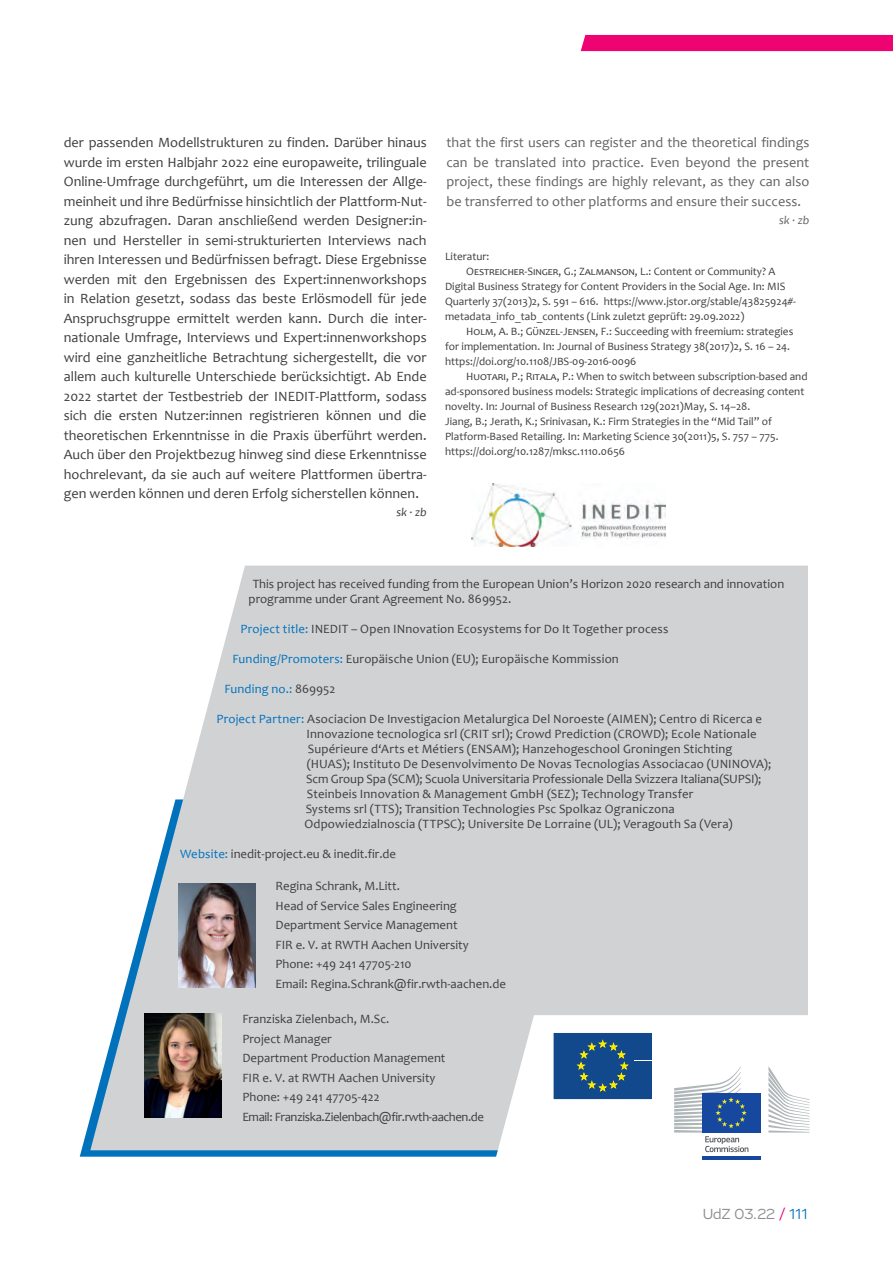
<style>
.page{position:relative;width:893px;height:1263px;background:#fff}
.page>*{position:absolute;margin:0;border:0;box-sizing:border-box;transform-origin:0 0}
.t1{font:15px "Vito";letter-spacing:-.005em;color:#8a8c8f}
.t2{font:14.25px/19.5px "Candara";color:#3e3e3f;text-align:justify}
.t3{font:14.25px/19.5px "Candara";color:#636366;text-align:justify}
.t4{font:12.75px/19.5px "Candara";color:#3e3e3f}
.t5{font:12.75px "Candara";letter-spacing:.005em;color:#0072bc}
.t6{font:italic 12px "Candara";color:#3e3e3f}
.t7{font:italic 12px "Candara";color:#636366}
.t8{font:11.25px "Candara";color:#3e3e3f}
.s1{color:#0072bc}
.s2{color:#3e3e3f}
.s3{color:#ed0372}
</style>
<div class="page">
<div style="left:581px;top:35px;width:312px;height:16px;background:#ed0372"></div>
<svg style="left:80px;top:1126px;width:413px;height:31px;background:#1c81c2"></svg>
<svg style="left:88px;top:566px;width:720px;height:584px;fill:#d1d2d4"></svg>
<img style="left:179px;top:884px;width:76px;height:104px">
<img style="left:472px;top:483px;width:194px;height:63px">
<img style="left:145px;top:1014px;width:76px;height:104px">
<svg style="left:493px;top:1015px;width:317px;height:145px"></svg>
<div style="left:554px;top:1033px;width:97px;height:65px;background:#12498c"></div>
<svg style="left:578px;top:1041px;width:50px;height:50px"></svg>
<div style="left:702px;top:1131px;width:58px;height:26px;background:#fff"></div>
<div style="left:702px;top:1093px;width:58px;height:39px;background:#15489e"></div>
<hr style="left:702px;top:1156px;width:58px;height:4px;background:#15489e">
<svg style="left:768px;top:1066px;width:42px;height:66px"></svg>
<svg style="left:674px;top:1066px;width:74px;height:86px"></svg>
<p class="t2" style="left:64px;top:133px;width:364px">der passenden Modellstrukturen zu finden. Darüber hinaus wurde im ersten Halbjahr 2022 eine europaweite, trilinguale Online-Umfrage durchgeführt, um die Interessen der Allge&shy;meinheit und ihre Bedürfnisse hinsichtlich der Plattform-Nut&shy;zung abzufragen. Daran anschließend werden Designer:in&shy;nen und Hersteller in semi-strukturierten Interviews nach ihren Interessen und Bedürfnissen befragt. Diese Ergebnisse werden mit den Ergebnissen des Expert:innenworkshops in Relation gesetzt, sodass das beste Erlösmodell für jede Anspruchsgruppe ermittelt werden kann. Durch die inter&shy;nationale Umfrage, Interviews und Expert:innenworkshops wird eine ganzheitliche Betrachtung sichergestellt, die vor allem auch kulturelle Unterschiede berücksichtigt. Ab Ende 2022 startet der Testbestrieb der INEDIT-Plattform, sodass sich die ersten Nutzer:innen registrieren können und die theoretischen Erkenntnisse in die Praxis überführt werden.<br>Auch über den Projektbezug hinweg sind diese Erkenntnisse hochrelevant, da sie auch auf weitere Plattformen übertra&shy;gen werden können und deren Erfolg sicherstellen können.</p>
<p class="t6" style="left:396px;top:505px;width:32px">sk · zb</p>
<p class="t3" style="left:446px;top:133px;width:364px">that the first users can register and the theoretical findings can be translated into practice. Even beyond the present project, these findings are highly relevant, as they can also be transferred to other platforms and ensure their success.</p>
<p class="t7" style="left:779px;top:212px;width:32px">sk · zb</p>
<p class="t8" style="left:445px;top:249px;width:46px">Literatur:</p>
<p class="t8" style="left:466px;top:264px;width:311px">Oestreicher-Singer, G.; Zalmanson, L.: Content or Community? A</p>
<p class="t8" style="left:445px;top:279px;width:342px">Digital Business Strategy for Content Providers in the Social Age. In: MIS</p>
<p class="t8" style="left:445px;top:294px;width:353px">Quarterly 37(2013)2, S. 591 – 616. https://www.jstor.org/stable/43825924#-</p>
<p class="t8" style="left:445px;top:309px;width:301px">metadata_info_tab_contents (Link zuletzt geprüft: 29.09.2022)</p>
<p class="t8" style="left:466px;top:324px;width:329px">Holm, A. B.; Günzel-Jensen, F.: Succeeding with freemium: strategies</p>
<p class="t8" style="left:445px;top:339px;width:347px">for implementation. In: Journal of Business Strategy 38(2017)2, S. 16 – 24.</p>
<p class="t8" style="left:445px;top:354px;width:193px">https://doi.org/10.1108/JBS-09-2016-0096</p>
<p class="t8" style="left:466px;top:369px;width:343px">Huotari, P.; Ritala, P.: When to switch between subscription-based and</p>
<p class="t8" style="left:445px;top:384px;width:361px">ad-sponsored business models: Strategic implications of decreasing content</p>
<p class="t8" style="left:445px;top:399px;width:307px">novelty. In: Journal of Business Research 129(2021)May, S. 14–28.</p>
<p class="t8" style="left:445px;top:414px;width:328px">Jiang, B.; Jerath, K.; Srinivasan, K.: Firm Strategies in the “Mid Tail” of</p>
<p class="t8" style="left:445px;top:429px;width:335px">Platform-Based Retailing. In: Marketing Science 30(2011)5, S. 757 – 775.</p>
<p class="t8" style="left:445px;top:444px;width:181px">https://doi.org/10.1287/mksc.1110.0656</p>
<p class="t4" style="left:249px;top:576px;width:537px;line-height:15.3px;text-indent:4px">This project has received funding from the European Union’s Horizon 2020 research and innovation programme under Grant Agreement No. 869952.</p>
<p class="t4" style="left:241px;top:619px;width:429px"><span class="s1">Project title:</span> INEDIT – Open INnovation Ecosystems for Do It Together process</p>
<p class="t4" style="left:232px;top:649px;width:388px"><span class="s1">Funding/Promoters:</span> Europäische Union (EU); Europäische Kommission</p>
<p class="t5" style="left:224px;top:681px;width:112px">Funding no.: <span class="s2">869952</span></p>
<p class="t4" style="left:304px;top:711px;width:468px;line-height:15px;text-indent:-88px"><span class="s1">Project Partner:</span> Asociacion De Investigacion Metalurgica Del Noroeste (AIMEN); Centro di Ricerca e Innovazione tecnologica srl (CRIT srl); Crowd Prediction (CROWD); Ecole Nationale Supérieure d‘Arts et Métiers (ENSAM); Hanzehogeschool Groningen Stichting (HUAS); Instituto De Desenvolvimento De Novas Tecnologias Associacao (UNINOVA); Scm Group Spa (SCM); Scuola Universitaria Professionale Della Svizzera Italiana(SUPSI); Steinbeis Innovation &amp; Management GmbH (SEZ); Technology Transfer<br>Systems srl (TTS); Transition Technologies Psc Spolkaz Ograniczona Odpowiedzialnoscia (TTPSC); Universite De Lorraine (UL); Veragouth Sa (Vera)</p>
<p class="t4" style="left:180px;top:844px;width:217px"><span class="s1">Website:</span> inedit-project.eu &amp; inedit.fir.de</p>
<p class="t4" style="left:275px;top:876px;width:232px">Regina Schrank, M.Litt.<br>Head of Service Sales Engineering<br>Department Service Management<br>FIR e. V. at RWTH Aachen University<br>Phone: +49 241 47705-210<br>Email: Regina.Schrank@fir.rwth-aachen.de</p>
<p class="t4" style="left:242px;top:1009px;width:243px">Franziska Zielenbach, M.Sc.<br>Project Manager<br>Department Production Management<br>FIR e. V. at RWTH Aachen University<br>Phone: +49 241 47705-422<br>Email: Franziska.Zielenbach@fir.rwth-aachen.de</p>
<p class="t1" style="left:703px;top:1205px;width:107px">UdZ 03.22 <span class="s3">/</span> <span class="s1">111</span></p>
</div>
